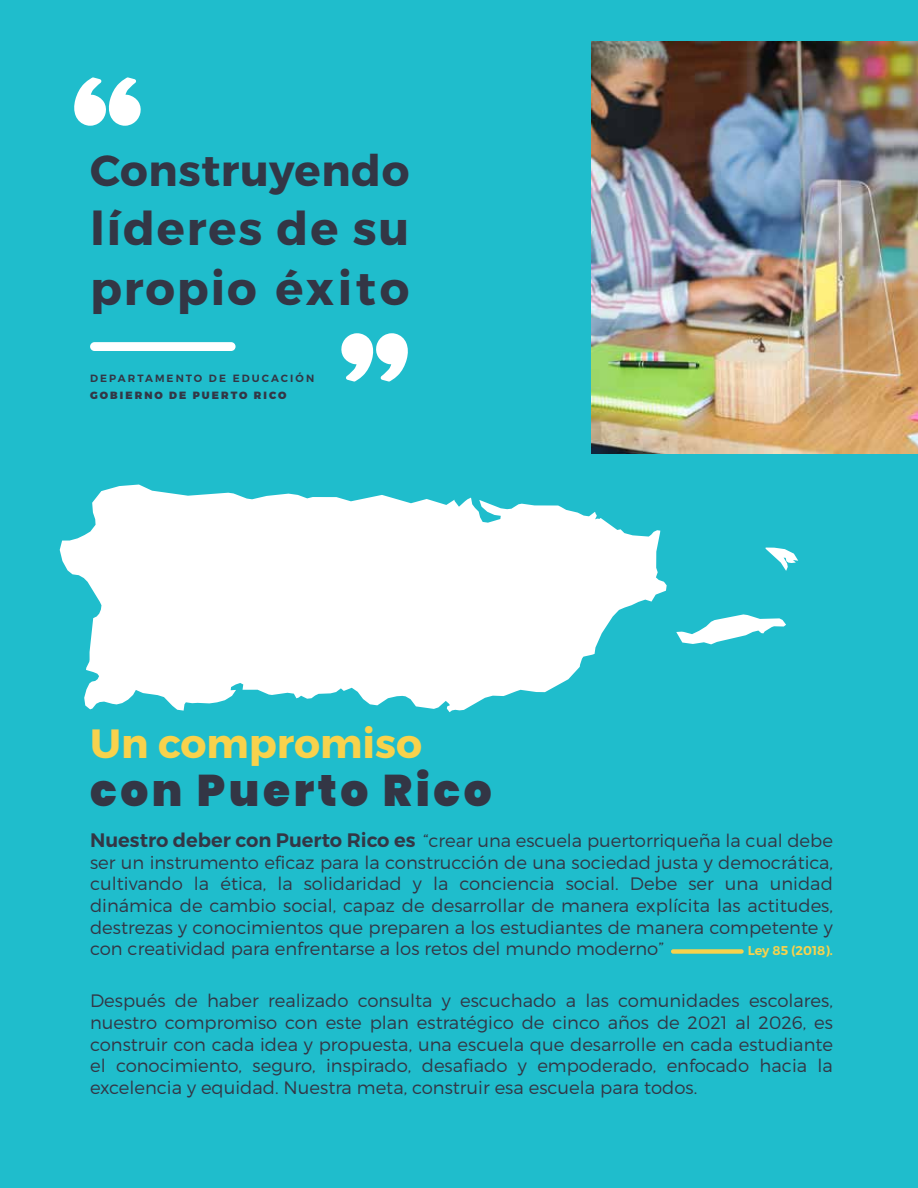
<style>
.page{position:relative;width:918px;height:1188px;background:#1fbdcc}
.page>*{position:absolute;margin:0;border:0;box-sizing:border-box;transform-origin:0 0}
.t1{font:700 46.5px/59.4px "Montserrat";letter-spacing:.04em;color:#333645}
.t2{font:900 44.25px "Poppins";letter-spacing:.08em;color:#333645}
.t3{font:700 43.5px "Montserrat";letter-spacing:.015em;color:#333645}
.t4{font:700 40.8px "Montserrat";color:#f8d24c}
.t5{font:300 18px/21.6px "Montserrat";color:#333645;text-align:justify}
.t6{font:600 12.75px "Montserrat";color:#f8d24c}
.t7{font:600 10.5px "Montserrat";letter-spacing:.2em;color:#333645}
.t8{font:900 10.5px "Montserrat";letter-spacing:.2em;color:#333645}
.s1{font-weight:600;font-size:19.5px}
</style>
<div class="page">
<img style="left:592px;top:42px;width:326px;height:412px">
<div style="left:90px;top:342px;width:146px;height:9px;background:#fff;border-radius:4px"></div>
<div style="left:671px;top:949px;width:73px;height:5px;background:#f8d24c;border-radius:2px"></div>
<svg style="left:74px;top:77px;width:67px;height:49px"></svg>
<svg style="left:341px;top:333px;width:67px;height:49px"></svg>
<svg style="left:59px;top:485px;width:739px;height:227px;fill:#fff"></svg>
<h3 class="t3" style="left:90px;top:143px;width:321px">Construyendo</h3>
<h1 class="t1" style="left:90px;top:200px;width:321px">líderes de su propio éxito</h1>
<p class="t7" style="left:90px;top:371px;width:226px">DEPARTAMENTO DE EDUCACIÓN</p>
<p class="t8" style="left:90px;top:389px;width:198px">GOBIERNO DE PUERTO RICO</p>
<h3 class="t4" style="left:90px;top:718px;width:334px">Un compromiso</h3>
<h2 class="t2" style="left:90px;top:765px;width:403px">con Puerto Rico</h2>
<p class="t5" style="left:90px;top:830px;width:744px"><span class="s1">Nuestro deber con Puerto Rico es</span> “crear una escuela puertorriqueña la cual debe ser un instrumento eficaz para la construcción de una sociedad justa y democrática, cultivando la ética, la solidaridad y la conciencia social. Debe ser una unidad dinámica de cambio social, capaz de desarrollar de manera explícita las actitudes, destrezas y conocimientos que preparen a los estudiantes de manera competente y con creatividad para enfrentarse a los retos del mundo moderno”</p>
<p class="t5" style="left:90px;top:990px;width:744px">Después de haber realizado consulta y escuchado a las comunidades escolares, nuestro compromiso con este plan estratégico de cinco años de 2021 al 2026, es construir con cada idea y propuesta, una escuela que desarrolle en cada estudiante el conocimiento, seguro, inspirado, desafiado y empoderado, enfocado hacia la excelencia y equidad. Nuestra meta, construir esa escuela para todos.</p>
<p class="t6" style="left:748px;top:943px;width:87px">Ley 85 (2018).</p>
</div>
